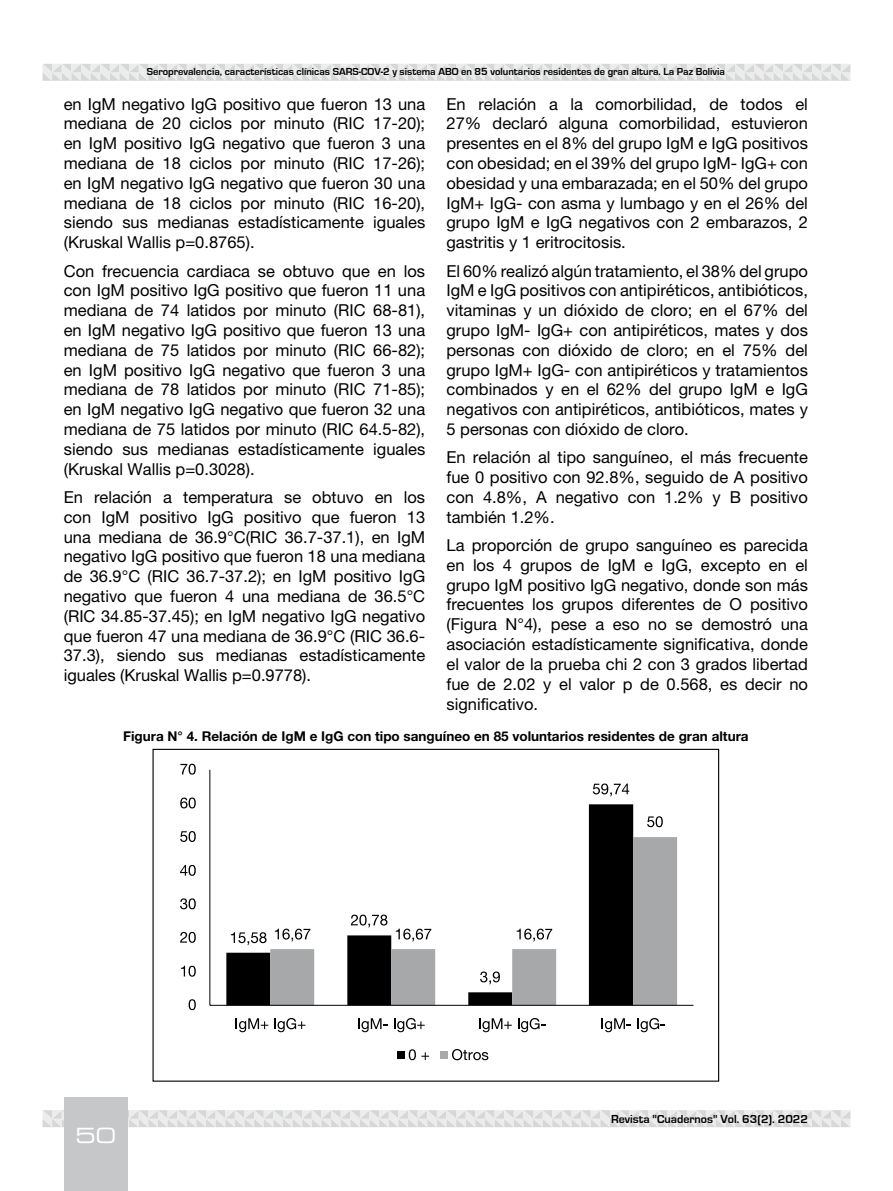
<style>
.page{position:relative;width:893px;height:1191px;background:#fff}
.page>*{position:absolute;margin:0;border:0;box-sizing:border-box;transform-origin:0 0}
.t1{font:21px "Eurostile LT Std Ex 2";color:#fff}
.t2{font:16.5px/19.8px "Helvetica Neue LT Std";color:#000;text-align:justify}
.t3{font:700 13.5px "Helvetica Neue LT Std";color:#000}
.t4{font:700 12px "Eurostile";color:#000}
.t5{font:700 10.5px "Eurostile";color:#000}
</style>
<div class="page">
<svg style="left:43px;top:64px;width:807px;height:17px;background:#e2e3e3"></svg>
<svg style="left:43px;top:1110px;width:807px;height:17px;background:#e2e3e3"></svg>
<div style="left:64px;top:1097px;width:64px;height:94px;background:#c6c7c8"></div>
<svg style="left:226px;top:804px;width:407px;height:201px"></svg>
<svg style="left:270px;top:837px;width:407px;height:168px"></svg>
<hr style="left:210px;top:1005px;width:483px;height:1px;background:#000">
<hr style="left:209px;top:770px;width:1px;height:235px;background:#000">
<svg style="left:231px;top:932px;width:36px;height:13px"></svg>
<svg style="left:351px;top:914px;width:36px;height:13px"></svg>
<svg style="left:480px;top:971px;width:20px;height:13px"></svg>
<svg style="left:593px;top:783px;width:36px;height:13px"></svg>
<svg style="left:275px;top:928px;width:35px;height:13px"></svg>
<svg style="left:396px;top:928px;width:35px;height:13px"></svg>
<svg style="left:517px;top:928px;width:35px;height:13px"></svg>
<svg style="left:647px;top:816px;width:16px;height:11px"></svg>
<svg style="left:189px;top:999px;width:7px;height:11px"></svg>
<svg style="left:181px;top:965px;width:15px;height:11px"></svg>
<svg style="left:180px;top:932px;width:16px;height:10px"></svg>
<svg style="left:180px;top:898px;width:16px;height:11px"></svg>
<svg style="left:180px;top:865px;width:16px;height:10px"></svg>
<svg style="left:180px;top:831px;width:16px;height:11px"></svg>
<svg style="left:180px;top:797px;width:16px;height:11px"></svg>
<svg style="left:180px;top:763px;width:16px;height:11px"></svg>
<svg style="left:236px;top:1018px;width:32px;height:14px"></svg>
<svg style="left:275px;top:1018px;width:30px;height:14px"></svg>
<svg style="left:358px;top:1018px;width:30px;height:14px"></svg>
<svg style="left:394px;top:1018px;width:31px;height:14px"></svg>
<svg style="left:479px;top:1018px;width:33px;height:14px"></svg>
<svg style="left:518px;top:1018px;width:28px;height:14px"></svg>
<svg style="left:602px;top:1018px;width:29px;height:14px"></svg>
<svg style="left:637px;top:1018px;width:28px;height:14px"></svg>
<div style="left:397px;top:1051px;width:8px;height:8px;background:#000"></div>
<svg style="left:409px;top:1049px;width:20px;height:11px"></svg>
<div style="left:440px;top:1051px;width:8px;height:8px;background:#a7a8aa"></div>
<svg style="left:452px;top:1049px;width:36px;height:11px"></svg>
<p class="t5" style="left:147px;top:66px;width:580px">Seroprevalencia, características clínicas SARS-COV-2 y sistema ABO en 85 voluntarios residentes de gran altura. La Paz Bolivia</p>
<p class="t2" style="left:64px;top:94px;width:363px">en IgM negativo IgG positivo que fueron 13 una mediana de 20 ciclos por minuto (RIC 17-20); en IgM positivo IgG negativo que fueron 3 una mediana de 18 ciclos por minuto (RIC 17-26); en IgM negativo IgG negativo que fueron 30 una mediana de 18 ciclos por minuto (RIC 16-20), siendo sus medianas estadísticamente iguales (Kruskal Wallis p=0.8765).</p>
<p class="t2" style="left:64px;top:260px;width:363px">Con frecuencia cardiaca se obtuvo que en los con IgM positivo IgG positivo que fueron 11 una mediana de 74 latidos por minuto (RIC 68-81), en IgM negativo IgG positivo que fueron 13 una mediana de 75 latidos por minuto (RIC 66-82); en IgM positivo IgG negativo que fueron 3 una mediana de 78 latidos por minuto (RIC 71-85); en IgM negativo IgG negativo que fueron 32 una mediana de 75 latidos por minuto (RIC 64.5-82), siendo sus medianas estadísticamente iguales (Kruskal Wallis p=0.3028).</p>
<p class="t2" style="left:64px;top:487px;width:363px">En relación a temperatura se obtuvo en los con IgM positivo IgG positivo que fueron 13 una mediana de 36.9°C(RIC 36.7-37.1), en IgM negativo IgG positivo que fueron 18 una mediana de 36.9°C (RIC 36.7-37.2); en IgM positivo IgG negativo que fueron 4 una mediana de 36.5°C (RIC 34.85-37.45); en IgM negativo IgG negativo que fueron 47 una mediana de 36.9°C (RIC 36.6- 37.3), siendo sus medianas estadísticamente iguales (Kruskal Wallis p=0.9778).</p>
<p class="t2" style="left:446px;top:94px;width:363px">En relación a la comorbilidad, de todos el 27% declaró alguna comorbilidad, estuvieron presentes en el 8% del grupo IgM e IgG positivos con obesidad; en el 39% del grupo IgM- IgG+ con obesidad y una embarazada; en el 50% del grupo IgM+ IgG- con asma y lumbago y en el 26% del grupo IgM e IgG negativos con 2 embarazos, 2 gastritis y 1 eritrocitosis.</p>
<p class="t2" style="left:446px;top:260px;width:363px">El 60% realizó algún tratamiento, el 38% del grupo IgM e IgG positivos con antipiréticos, antibióticos, vitaminas y un dióxido de cloro; en el 67% del grupo IgM- IgG+ con antipiréticos, mates y dos personas con dióxido de cloro; en el 75% del grupo IgM+ IgG- con antipiréticos y tratamientos combinados y en el 62% del grupo IgM e IgG negativos con antipiréticos, antibióticos, mates y 5 personas con dióxido de cloro.</p>
<p class="t2" style="left:446px;top:447px;width:363px">En relación al tipo sanguíneo, el más frecuente fue 0 positivo con 92.8%, seguido de A positivo con 4.8%, A negativo con 1.2% y B positivo también 1.2%.</p>
<p class="t2" style="left:446px;top:535px;width:363px">La proporción de grupo sanguíneo es parecida en los 4 grupos de IgM e IgG, excepto en el grupo IgM positivo IgG negativo, donde son más frecuentes los grupos diferentes de O positivo (Figura N°4), pese a eso no se demostró una asociación estadísticamente significativa, donde el valor de la prueba chi 2 con 3 grados libertad fue de 2.02 y el valor p de 0.568, es decir no significativo.</p>
<p class="t3" style="left:123px;top:728px;width:627px">Figura N° 4. Relación de IgM e IgG con tipo sanguíneo en 85 voluntarios residentes de gran altura</p>
<p class="t1" style="left:75px;top:1121px;width:42px">50</p>
<p class="t4" style="left:611px;top:1112px;width:198px">Revista "Cuadernos" Vol. 63(2). 2022</p>
</div>
